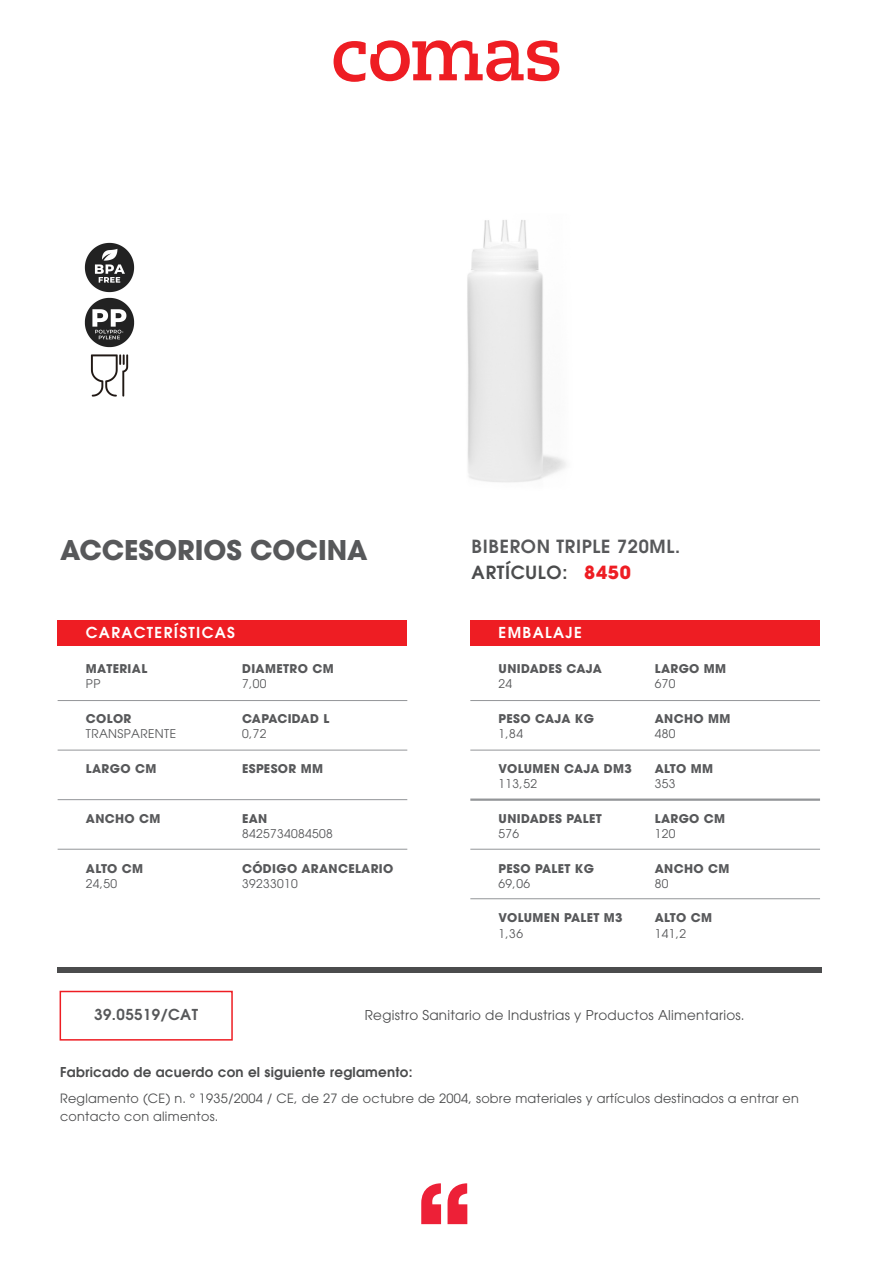
<style>
.page{position:relative;width:893px;height:1263px;background:#fff}
.page>*{position:absolute;margin:0;border:0;box-sizing:border-box;transform-origin:0 0}
.t1{font:700 27px "Avant Garde";color:#57585a}
.t2{font:600 18px/25.7px "Avant Garde";letter-spacing:.04em;color:#57585a}
.t3{font:600 15px "Avant Garde";letter-spacing:.09em;color:#fff}
.t4{font:600 15px "Avant Garde";letter-spacing:.03em;color:#57585a}
.t5{font:13.5px "Avant Garde";letter-spacing:.02em;color:#4b4c4d}
.t6{font:600 13.5px "Avant Garde";letter-spacing:.02em;color:#4b4c4d}
.t7{font:12.75px/18px "Avant Garde";letter-spacing:.02em;color:#4b4c4d}
.t8{font:700 12px "Avant Garde";letter-spacing:.03em;color:#57585a}
.t9{font:12px "Avant Garde";letter-spacing:.03em;color:#57585a}
.t10{font:700 12px "Avant Garde";letter-spacing:.01em;color:#57585a}
.s1{color:#4b4c4d}
.s2{font-weight:700;color:#ee1d23}
</style>
<div class="page">
<svg style="left:421px;top:1183px;width:20px;height:41px"></svg>
<svg style="left:448px;top:1183px;width:19px;height:41px"></svg>
<svg style="left:334px;top:40px;width:225px;height:42px"></svg>
<div style="left:58px;top:620px;width:349px;height:25px;background:#ee1d23"></div>
<div style="left:58px;top:967px;width:764px;height:6px;background:#4b4c4d"></div>
<hr style="left:58px;top:700px;width:349px;height:1px;background:#939598">
<hr style="left:58px;top:750px;width:349px;height:1px;background:#939598">
<hr style="left:58px;top:799px;width:349px;height:1px;background:#939598">
<hr style="left:58px;top:849px;width:349px;height:1px;background:#939598">
<div style="left:470px;top:620px;width:350px;height:25px;background:#ee1d23"></div>
<hr style="left:470px;top:700px;width:350px;height:1px;background:#939598">
<hr style="left:470px;top:750px;width:350px;height:1px;background:#939598">
<hr style="left:470px;top:798px;width:350px;height:3px;background:#939598">
<hr style="left:470px;top:849px;width:350px;height:1px;background:#939598">
<hr style="left:470px;top:898px;width:350px;height:1px;background:#939598">
<div style="left:60px;top:991px;width:173px;height:49px;border:2px solid #ee1d23"></div>
<img style="left:84px;top:242px;width:51px;height:155px">
<img style="left:467px;top:220px;width:99px;height:263px">
<h1 class="t1" style="left:60px;top:532px;width:309px">ACCESORIOS COCINA</h1>
<h2 class="t2" style="left:472px;top:533px;width:210px">BIBERON TRIPLE 720ML.<br><span class="s1">ARTÍCULO:</span> <span class="s2">8450</span></h2>
<p class="t3" style="left:86px;top:623px;width:151px">CARACTERÍSTICAS</p>
<p class="t8" style="left:86px;top:661px;width:63px">MATERIAL</p>
<p class="t9" style="left:86px;top:677px;width:16px">PP</p>
<p class="t8" style="left:242px;top:661px;width:93px">DIAMETRO CM</p>
<p class="t9" style="left:242px;top:677px;width:26px">7,00</p>
<p class="t10" style="left:242px;top:711px;width:89px">CAPACIDAD L</p>
<p class="t9" style="left:242px;top:727px;width:26px">0,72</p>
<p class="t8" style="left:242px;top:761px;width:83px">ESPESOR MM</p>
<p class="t8" style="left:86px;top:711px;width:47px">COLOR</p>
<p class="t9" style="left:86px;top:727px;width:92px">TRANSPARENTE</p>
<p class="t8" style="left:86px;top:761px;width:72px">LARGO CM</p>
<p class="t8" style="left:86px;top:810px;width:76px">ANCHO CM</p>
<p class="t8" style="left:242px;top:810px;width:27px">EAN</p>
<p class="t9" style="left:242px;top:826px;width:92px">8425734084508</p>
<p class="t3" style="left:499px;top:623px;width:85px">EMBALAJE</p>
<p class="t8" style="left:499px;top:661px;width:105px">UNIDADES CAJA</p>
<p class="t9" style="left:499px;top:677px;width:15px">24</p>
<p class="t8" style="left:499px;top:711px;width:97px">PESO CAJA KG</p>
<p class="t9" style="left:499px;top:727px;width:26px">1,84</p>
<p class="t8" style="left:499px;top:761px;width:135px">VOLUMEN CAJA DM3</p>
<p class="t9" style="left:499px;top:777px;width:40px">113,52</p>
<p class="t8" style="left:499px;top:810px;width:105px">UNIDADES PALET</p>
<p class="t9" style="left:499px;top:826px;width:22px">576</p>
<p class="t8" style="left:655px;top:661px;width:73px">LARGO MM</p>
<p class="t9" style="left:655px;top:677px;width:22px">670</p>
<p class="t8" style="left:655px;top:711px;width:77px">ANCHO MM</p>
<p class="t9" style="left:655px;top:727px;width:22px">480</p>
<p class="t8" style="left:655px;top:761px;width:60px">ALTO MM</p>
<p class="t9" style="left:655px;top:777px;width:22px">353</p>
<p class="t8" style="left:655px;top:810px;width:72px">LARGO CM</p>
<p class="t9" style="left:655px;top:826px;width:22px">120</p>
<p class="t8" style="left:86px;top:860px;width:59px">ALTO CM</p>
<p class="t9" style="left:86px;top:876px;width:33px">24,50</p>
<p class="t8" style="left:242px;top:860px;width:153px">CÓDIGO ARANCELARIO</p>
<p class="t9" style="left:242px;top:876px;width:57px">39233010</p>
<p class="t8" style="left:499px;top:860px;width:97px">PESO PALET KG</p>
<p class="t9" style="left:499px;top:876px;width:33px">69,06</p>
<p class="t8" style="left:499px;top:910px;width:126px">VOLUMEN PALET M3</p>
<p class="t9" style="left:499px;top:926px;width:26px">1,36</p>
<p class="t8" style="left:655px;top:860px;width:76px">ANCHO CM</p>
<p class="t9" style="left:655px;top:876px;width:15px">80</p>
<p class="t8" style="left:655px;top:910px;width:59px">ALTO CM</p>
<p class="t9" style="left:655px;top:926px;width:33px">141,2</p>
<p class="t4" style="left:94px;top:1005px;width:105px">39.05519/CAT</p>
<p class="t5" style="left:365px;top:1007px;width:381px">Registro Sanitario de Industrias y Productos Alimentarios.</p>
<p class="t6" style="left:60px;top:1063px;width:354px">Fabricado de acuerdo con el siguiente reglamento:</p>
<p class="t7" style="left:60px;top:1090px;width:740px">Reglamento (CE) n. º 1935/2004 / CE, de 27 de octubre de 2004, sobre materiales y artículos destinados a entrar en contacto con alimentos.</p>
</div>
